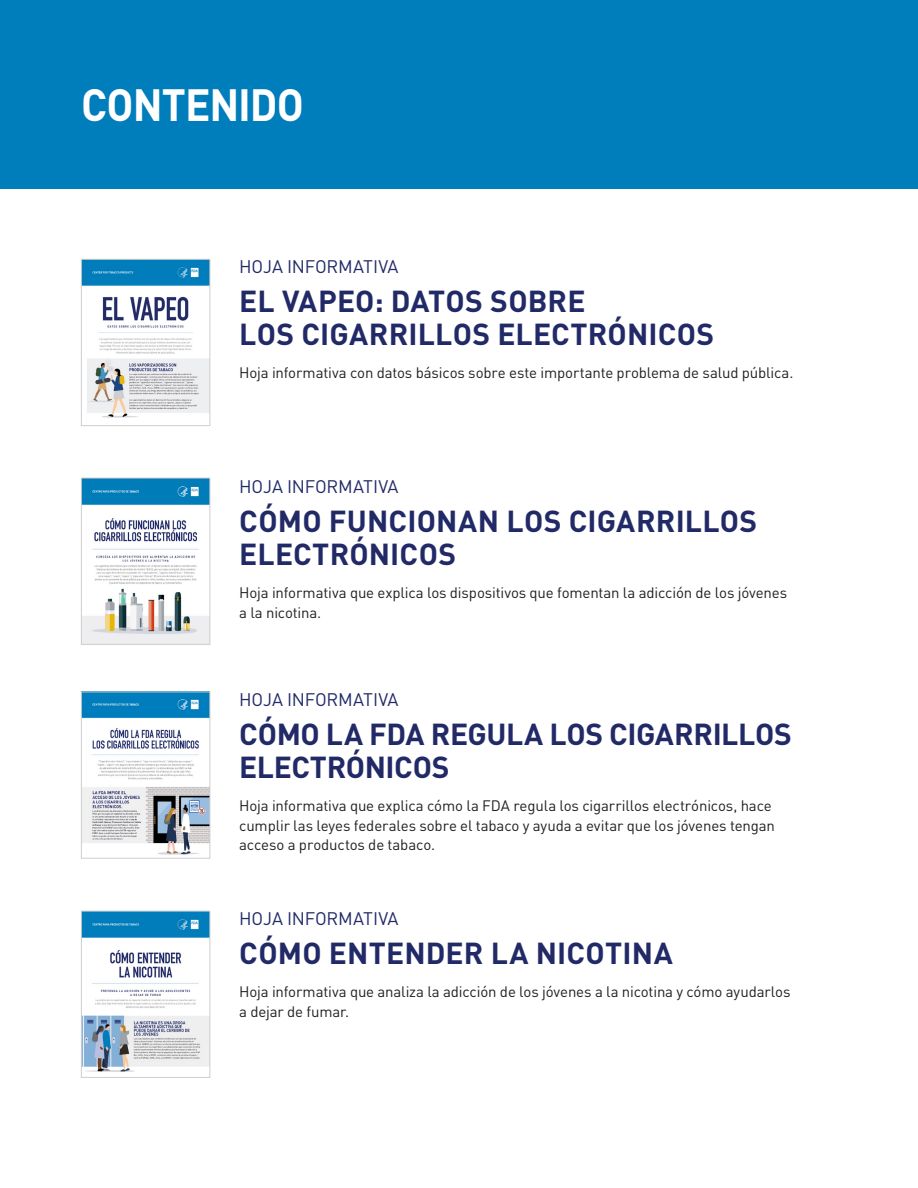
<style>
.page{position:relative;width:918px;height:1188px;background:#fff}
.page>*{position:absolute;margin:0;border:0;box-sizing:border-box;transform-origin:0 0}
.t1{font:700 44.55px "DIN Pro";letter-spacing:-.02em;color:#fff;scale:.94 1}
.t2{font:700 30px/33px "DIN Pro";letter-spacing:.005em;color:#212a67}
.t3{font:700 30px/33px "DIN Pro";letter-spacing:-.015em;color:#212a67}
.t4{font:18px "DIN Pro";letter-spacing:-.01em;color:#212a67}
.t5{font:15px/19.5px "DIN Pro";letter-spacing:-.01em;color:#231f20}
</style>
<div class="page">
<div style="left:0;top:0;width:918px;height:189px;background:#007dbb"></div>
<img style="left:83px;top:480px;width:125px;height:163px">
<div style="left:81px;top:478px;width:129px;height:167px;border:1px solid #cdced0"></div>
<img style="left:83px;top:694px;width:125px;height:161px">
<div style="left:81px;top:692px;width:129px;height:167px;border:1px solid #cdced0"></div>
<img style="left:83px;top:913px;width:125px;height:159px">
<div style="left:81px;top:911px;width:129px;height:167px;border:1px solid #cdced0"></div>
<img style="left:83px;top:261px;width:125px;height:157px">
<div style="left:81px;top:259px;width:129px;height:167px;border:1px solid #cdced0"></div>
<h2 class="t1" style="left:81px;top:68px;width:239px">CONTENIDO</h2>
<p class="t4" style="left:239px;top:252px;width:161px">HOJA INFORMATIVA</p>
<p class="t2" style="left:239px;top:281px;width:476px">EL VAPEO: DATOS SOBRE<br>LOS CIGARRILLOS ELECTRÓNICOS</p>
<p class="t5" style="left:239px;top:361px;width:556px">Hoja informativa con datos básicos sobre este importante problema de salud pública.</p>
<p class="t4" style="left:239px;top:472px;width:161px">HOJA INFORMATIVA</p>
<p class="t2" style="left:239px;top:501px;width:520px">CÓMO FUNCIONAN LOS CIGARRILLOS<br>ELECTRÓNICOS</p>
<p class="t5" style="left:239px;top:581px;width:550px">Hoja informativa que explica los dispositivos que fomentan la adicción de los jóvenes a la nicotina.</p>
<p class="t4" style="left:239px;top:685px;width:161px">HOJA INFORMATIVA</p>
<p class="t3" style="left:239px;top:714px;width:554px">CÓMO LA FDA REGULA LOS CIGARRILLOS<br>ELECTRÓNICOS</p>
<p class="t5" style="left:239px;top:795px;width:537px">Hoja informativa que explica cómo la FDA regula los cigarrillos electrónicos, hace cumplir las leyes federales sobre el tabaco y ayuda a evitar que los jóvenes tengan acceso a productos de tabaco.</p>
<p class="t4" style="left:239px;top:905px;width:161px">HOJA INFORMATIVA</p>
<p class="t2" style="left:239px;top:934px;width:435px">CÓMO ENTENDER LA NICOTINA</p>
<p class="t5" style="left:239px;top:981px;width:553px">Hoja informativa que analiza la adicción de los jóvenes a la nicotina y cómo ayudarlos a dejar de fumar.</p>
</div>
